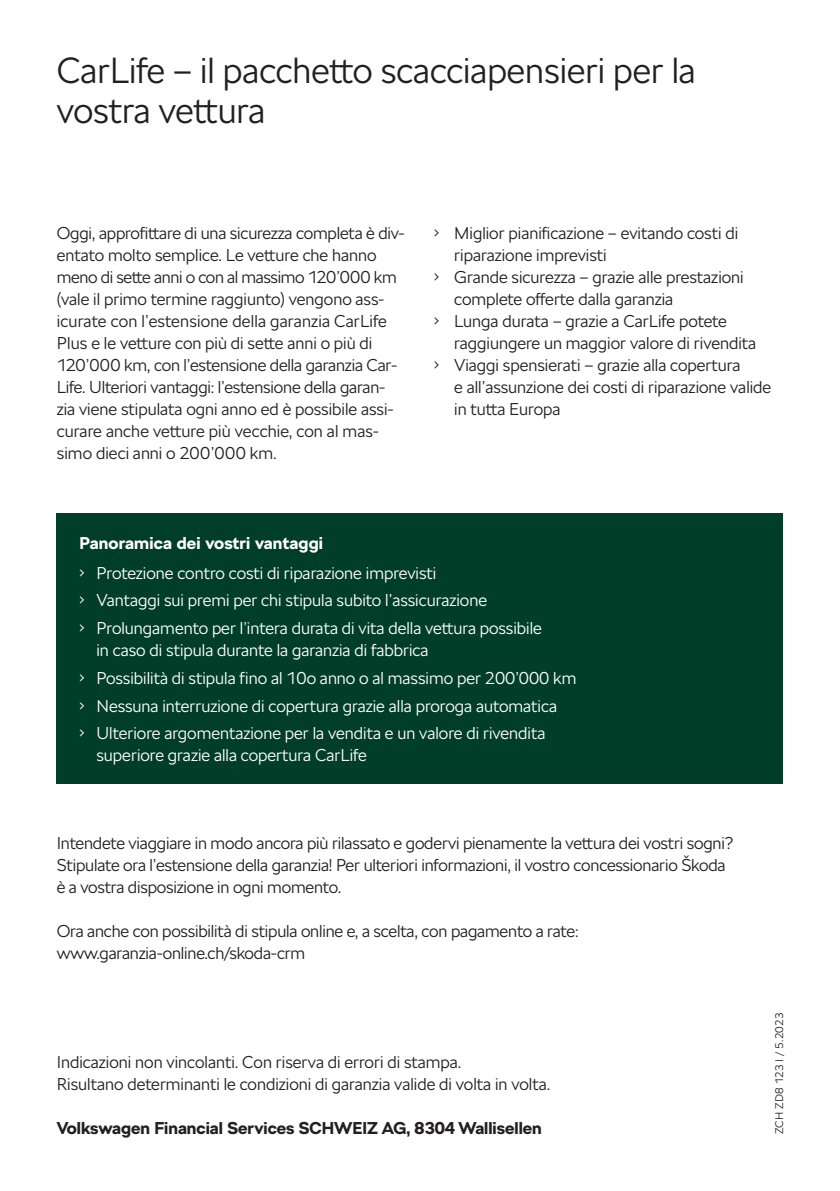
<style>
.page{position:relative;width:840px;height:1191px;background:#fff}
.page>*{position:absolute;margin:0;border:0;box-sizing:border-box;transform-origin:0 0}
.t1{font:300 36px/40px "SKODA Next";color:#231f20}
.t2{font:300 17px/22px "SKODA Next";letter-spacing:-.005em;color:#231f20}
.t3{font:300 17px/22px "SKODA Next";color:#fff}
.t4{font:700 17px "SKODA Next";color:#231f20}
.t5{font:700 17px "SKODA Next";letter-spacing:.01em;color:#fff}
.t6{font:300 11px "SKODA Next";letter-spacing:.02em;color:#231f20}
</style>
<div class="page">
<div style="left:57px;top:513px;width:725px;height:271px;background:#003e29"></div>
<h1 class="t1" style="left:57px;top:51px;width:640px">CarLife – il pacchetto scacciapensieri per la vostra vettura</h1>
<p class="t2" style="left:57px;top:222px;width:349px">Oggi, approfittare di una sicurezza completa è div&shy;entato molto semplice. Le vetture che hanno meno di sette anni o con al massimo 120’000 km (vale il primo termine raggiunto) vengono ass&shy;icurate con l’estensione della garanzia CarLife Plus e le vetture con più di sette anni o più di 120’000 km, con l’estensione della garanzia Car-Life. Ulteriori vantaggi: l’estensione della garan-- zia viene stipulata ogni anno ed è possibile assi&shy;curare anche vetture più vecchie, con al mas&shy;simo dieci anni o 200’000 km.</p>
<p class="t2" style="left:454px;top:222px;width:285px;text-indent:-20px">• Miglior pianificazione – evitando costi di riparazione imprevisti</p>
<p class="t2" style="left:454px;top:266px;width:291px;text-indent:-20px">• Grande sicurezza – grazie alle prestazioni complete offerte dalla garanzia</p>
<p class="t2" style="left:454px;top:310px;width:303px;text-indent:-20px">• Lunga durata – grazie a CarLife potete raggiungere un maggior valore di rivendita</p>
<p class="t2" style="left:454px;top:354px;width:318px;text-indent:-20px">• Viaggi spensierati – grazie alla copertura<br>e all’assunzione dei costi di riparazione valide in tutta Europa</p>
<p class="t5" style="left:79px;top:531px;width:245px">Panoramica dei vostri vantaggi</p>
<p class="t3" style="left:79px;top:562px;width:358px">• Protezione contro costi di riparazione imprevisti</p>
<p class="t3" style="left:79px;top:589px;width:409px">• Vantaggi sui premi per chi stipula subito l’assicurazione</p>
<p class="t3" style="left:96px;top:617px;width:446px;text-indent:-17px">• Prolungamento per l’intera durata di vita della vettura possibile in caso di stipula durante la garanzia di fabbrica</p>
<p class="t3" style="left:79px;top:667px;width:498px">• Possibilità di stipula fino al 10o anno o al massimo per 200’000 km</p>
<p class="t3" style="left:79px;top:694px;width:479px">• Nessuna interruzione di copertura grazie alla proroga automatica</p>
<p class="t3" style="left:96px;top:722px;width:450px;text-indent:-17px">• Ulteriore argomentazione per la vendita e un valore di rivendita superiore grazie alla copertura CarLife</p>
<p class="t2" style="left:57px;top:832px;width:677px">Intendete viaggiare in modo ancora più rilassato e godervi pienamente la vettura dei vostri sogni?<br>Stipulate ora l’estensione della garanzia! Per ulteriori informazioni, il vostro concessionario Škoda è a vostra disposizione in ogni momento.</p>
<p class="t2" style="left:57px;top:920px;width:523px">Ora anche con possibilità di stipula online e, a scelta, con pagamento a rate: www.garanzia-online.ch/skoda-crm</p>
<p class="t2" style="left:57px;top:1051px;width:494px">Indicazioni non vincolanti. Con riserva di errori di stampa.<br>Risultano determinanti le condizioni di garanzia valide di volta in volta.</p>
<p class="t4" style="left:57px;top:1116px;width:486px">Volkswagen Financial Services SCHWEIZ AG, 8304 Wallisellen</p>
<p class="t6" style="left:771px;top:1134px;width:123px;rotate:-90deg">ZCH ZD8 123 I / 5.2023</p>
</div>
